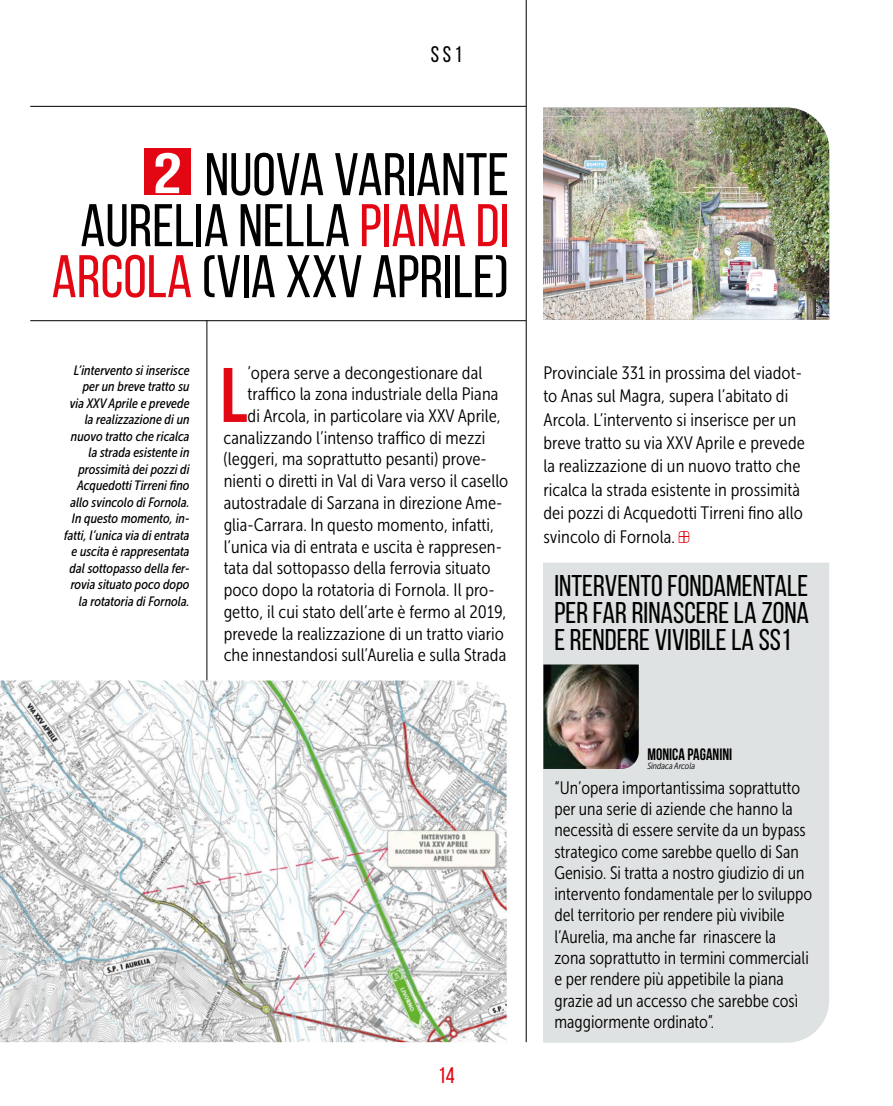
<style>
.page{position:relative;width:893px;height:1106px;background:#fff}
.page>*{position:absolute;margin:0;border:0;box-sizing:border-box;transform-origin:0 0}
.t1{font:700 77.1px "Bebas Neue";color:#e30613}
.t2{font:60px/51px "Bebas Neue";color:#000;text-align:right}
.t3{font:30px/27px "Bebas Neue";color:#000;text-align:justify}
.t4{font:22.5px "Bebas Neue";color:#000}
.t5{font:22.5px "Bebas Neue";color:#e30613}
.t6{font:18px/21.3px "Museo Sans Cond 300";letter-spacing:.005em;color:#000}
.t7{font:700 16.5px "Bebas Neue";color:#000}
.t8{font:italic 13.5px/16.5px "Museo Sans Cond 500";color:#000;text-align:right}
.t9{font:italic 9px "Museo Sans Cond 300";color:#000}
.s1{font-weight:700;font-size:57px;color:#fff}
.s2{color:#e30613}
</style>
<div class="page">
<hr style="left:207px;top:320px;width:1px;height:360px;background:#000">
<hr style="left:526px;top:0;width:1px;height:1042px;background:#000">
<img style="left:0;top:680px;width:507px;height:362px">
<svg style="left:679px;top:531px;width:10px;height:12px"></svg>
<hr style="left:30px;top:320px;width:496px;height:1px;background:#000">
<hr style="left:30px;top:106px;width:496px;height:1px;background:#000">
<div style="left:144px;top:148px;width:47px;height:47px;background:#e30613"></div>
<img style="left:543px;top:108px;width:286px;height:212px">
<div style="left:543px;top:562px;width:286px;height:480px;background:#dfe2e2"></div>
<img style="left:543px;top:664px;width:96px;height:105px">
<p class="t4" style="left:431px;top:42px;width:33px">SS1</p>
<h2 class="t2" style="left:52px;top:148px;width:459px"><span class="s1">2</span> NUOVA VARIANTE<br>AURELIA NELLA <span class="s2">PIANA DI<br>ARCOLA</span> (VIA XXV APRILE)</h2>
<p class="t8" style="left:64px;top:362px;width:127px">L’intervento si inserisce per un breve tratto su<br>via XXV Aprile e prevede la realizzazione di un nuovo tratto che ricalca la strada esistente in prossimità dei pozzi di<br>Acquedotti Tirreni fino allo svincolo di Fornola.<br>In questo momento, in&shy;fatti, l’unica via di entrata e uscita è rappresentata dal sottopasso della fer&shy;rovia situato poco dopo la rotatoria di Fornola.</p>
<p class="t6" style="left:543px;top:361px;width:263px;line-height:23.4px">Provinciale 331 in prossima del viadot&shy;to Anas sul Magra, supera l’abitato di Arcola. L’intervento si inserisce per un breve tratto su via XXV Aprile e prevede la realizzazione di un nuovo tratto che ricalca la strada esistente in prossimità dei pozzi di Acquedotti Tirreni fino allo svincolo di Fornola.</p>
<h1 class="t1" style="left:220px;top:353px;width:28px">L</h1>
<p class="t6" style="left:248px;top:362px;width:236px">’opera serve a decongestionare dal</p>
<p class="t6" style="left:248px;top:383px;width:252px">traffico la zona industriale della Piana</p>
<p class="t6" style="left:248px;top:405px;width:255px">di Arcola, in particolare via XXV Aprile,</p>
<p class="t6" style="left:224px;top:427px;width:263px">canalizzando l’intenso traffico di mezzi</p>
<p class="t6" style="left:224px;top:449px;width:265px">(leggeri, ma soprattutto pesanti) prove-</p>
<p class="t6" style="left:224px;top:470px;width:286px">nienti o diretti in Val di Vara verso il casello</p>
<p class="t6" style="left:224px;top:492px;width:280px">autostradale di Sarzana in direzione Ame-</p>
<p class="t6" style="left:224px;top:514px;width:272px">glia-Carrara. In questo momento, infatti,</p>
<p class="t6" style="left:224px;top:536px;width:280px">l’unica via di entrata e uscita è rappresen-</p>
<p class="t6" style="left:224px;top:557px;width:268px">tata dal sottopasso della ferrovia situato</p>
<p class="t6" style="left:224px;top:579px;width:273px">poco dopo la rotatoria di Fornola. Il pro-</p>
<p class="t6" style="left:224px;top:601px;width:284px">getto, il cui stato dell’arte è fermo al 2019,</p>
<p class="t6" style="left:224px;top:623px;width:282px">prevede la realizzazione di un tratto viario</p>
<p class="t6" style="left:224px;top:644px;width:284px">che innestandosi sull’Aurelia e sulla Strada</p>
<h3 class="t3" style="left:554px;top:572px;width:256px">INTERVENTO FONDAMENTALE PER FAR RINASCERE LA ZONA E RENDERE VIVIBILE LA SS1</h3>
<p class="t7" style="left:647px;top:745px;width:86px">MONICA PAGANINI</p>
<p class="t9" style="left:647px;top:761px;width:49px">Sindaca Arcola</p>
<p class="t5" style="left:438px;top:1062px;width:18px">14</p>
<p class="t6" style="left:554px;top:777px;width:259px">“Un’opera importantissima soprattutto per una serie di aziende che hanno la necessità di essere servite da un bypass strategico come sarebbe quello di San Genisio. Si tratta a nostro giudizio di un intervento fondamentale per lo sviluppo del territorio per rendere più vivibile l’Aurelia, ma anche far rinascere la<br>zona soprattutto in termini commerciali e per rendere più appetibile la piana grazie ad un accesso che sarebbe così maggiormente ordinato”.</p>
</div>
